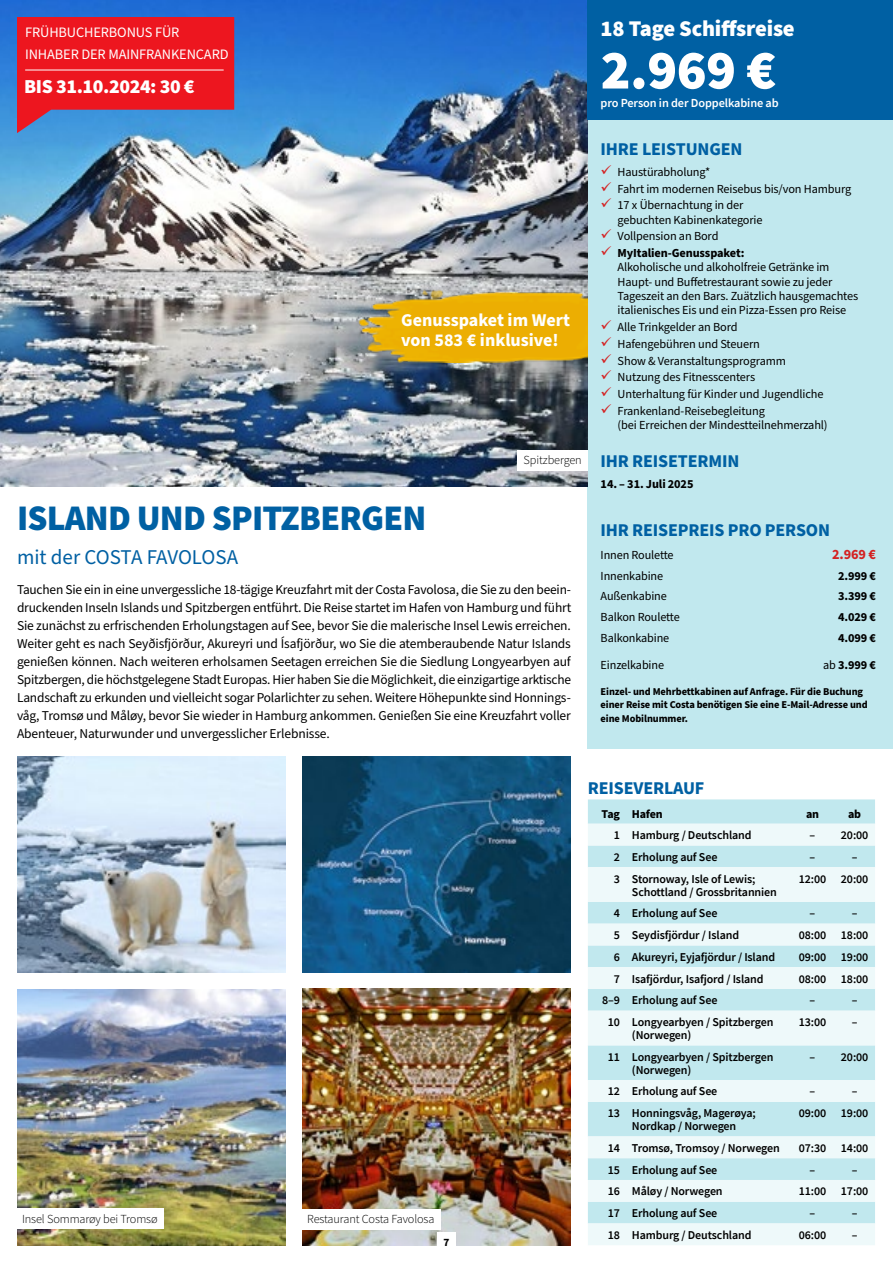
<style>
.page{position:relative;width:893px;height:1263px;background:#fff}
.page>*{position:absolute;margin:0;border:0;box-sizing:border-box;transform-origin:0 0}
.t1{font:900 55.5px "Source Sans Pro";color:#fff}
.t2{font:900 36px "Source Sans Pro";letter-spacing:-.02em;color:#0060a3}
.t3{font:900 22.5px "Source Sans Pro";letter-spacing:-.01em;color:#fff}
.t4{font:21px "Source Sans Pro";color:#0060a3}
.t5{font:900 19.8px "Source Sans Pro";letter-spacing:-.02em;color:#fff}
.t6{font:700 18px "Source Sans Pro";letter-spacing:-.01em;color:#0060a3}
.t7{font:700 18px/19.5px "Source Sans Pro";color:#fff}
.t8{font:14.4px/21.6px "Source Sans Pro";letter-spacing:-.01em;color:#fff}
.t9{font:700 14.25px "Source Sans Pro";color:#d42222}
.t10{font:13.5px/18px "Source Sans Pro";letter-spacing:-.01em;color:#000;text-align:justify}
.t11{font:12.3px/16.8px "Source Sans Pro";letter-spacing:-.01em;color:#000}
.t12{font:700 12.3px "Source Sans Pro";letter-spacing:-.01em;color:#000}
.t13{font:300 12.3px "Source Sans Pro";letter-spacing:-.01em;color:#000}
.t14{font:600 12.3px "Source Sans Pro";letter-spacing:-.01em;color:#fff}
.t15{font:600 12px/12.9px "Source Sans Pro";letter-spacing:-.01em;color:#000}
.t16{font:700 12px "Source Sans Pro";letter-spacing:-.02em;color:#000}
.t17{font:700 11.25px "Source Sans Pro";color:#000}
.t18{font:700 10.5px/13.5px "Source Sans Pro";letter-spacing:-.01em;color:#000}
.s1{font-weight:400}
</style>
<div class="page">
<div style="left:588px;top:117px;width:305px;height:632px;background:#c1e8ee"></div>
<img style="left:0;top:0;width:588px;height:486px">
<div style="left:517px;top:450px;width:71px;height:20px;background:#fff"></div>
<img style="left:17px;top:989px;width:269px;height:256px">
<img style="left:302px;top:756px;width:269px;height:216px">
<img style="left:17px;top:756px;width:269px;height:216px">
<img style="left:302px;top:988px;width:269px;height:257px">
<div style="left:16px;top:1209px;width:148px;height:20px;background:#fff"></div>
<div style="left:301px;top:1209px;width:140px;height:20px;background:#fff"></div>
<svg style="left:588px;top:799px;width:287px;height:25px;background:#c3e8ee"></svg>
<svg style="left:588px;top:824px;width:287px;height:421px;background:#d9f1f4"></svg>
<img style="left:347px;top:288px;width:241px;height:74px">
<div style="left:588px;top:0;width:305px;height:119px;background:#0060a3"></div>
<div style="left:437px;top:1232px;width:19px;height:30px;background:#fff"></div>
<svg style="left:17px;top:17px;width:217px;height:116px;background:#cc2e43"></svg>
<hr style="left:25px;top:70px;width:199px;height:1px;background:#fff">
<p class="t8" style="left:25px;top:22px;width:205px">FRÜHBUCHERBONUS FÜR<br>INHABER DER MAINFRANKENCARD</p>
<h3 class="t5" style="left:24px;top:72px;width:172px">BIS 31.10.2024: 30 €</h3>
<h3 class="t7" style="left:401px;top:311px;width:170px">Genusspaket im Wert von 583 € inklusive!</h3>
<p class="t13" style="left:524px;top:453px;width:60px">Spitzbergen</p>
<h2 class="t2" style="left:17px;top:493px;width:411px">ISLAND UND SPITZBERGEN</h2>
<h3 class="t4" style="left:17px;top:543px;width:223px">mit der COSTA FAVOLOSA</h3>
<p class="t10" style="left:17px;top:581px;width:556px">Tauchen Sie ein in eine unvergessliche 18-tägige Kreuzfahrt mit der Costa Favolosa, die Sie zu den beein&shy;druckenden Inseln Islands und Spitzbergen entführt. Die Reise startet im Hafen von Hamburg und führt Sie zunächst zu erfrischenden Erholungstagen auf See, bevor Sie die malerische Insel Lewis erreichen.<br>Weiter geht es nach Seyðisfjörður, Akureyri und Ísafjörður, wo Sie die atemberaubende Natur Islands genießen können. Nach weiteren erholsamen Seetagen erreichen Sie die Siedlung Longyearbyen auf Spitzbergen, die höchstgelegene Stadt Europas. Hier haben Sie die Möglichkeit, die einzigartige arktische Landschaft zu erkunden und vielleicht sogar Polarlichter zu sehen. Weitere Höhepunkte sind Honnings&shy;våg, Tromsø und Måløy, bevor Sie wieder in Hamburg ankommen. Genießen Sie eine Kreuzfahrt voller Abenteuer, Naturwunder und unvergesslicher Erlebnisse.</p>
<h3 class="t3" style="left:601px;top:13px;width:196px">18 Tage Schiffsreise</h3>
<h1 class="t1" style="left:601px;top:32px;width:177px">2.969 €</h1>
<p class="t14" style="left:601px;top:94px;width:180px">pro Person in der Doppelkabine ab</p>
<h3 class="t6" style="left:601px;top:136px;width:143px">IHRE LEISTUNGEN</h3>
<p class="t11" style="left:618px;top:164px;width:235px">Haustürabholung*<br>Fahrt im modernen Reisebus bis/von Hamburg<br>17 x Übernachtung in der</p>
<p class="t11" style="left:618px;top:212px;width:146px">gebuchten Kabinenkategorie<br>Vollpension an Bord</p>
<p class="t12" style="left:618px;top:245px;width:128px">MyItalien-Genusspaket:</p>
<p class="t11" style="left:618px;top:261px;width:242px;line-height:14.2px">Alkoholische und alkoholfreie Getränke im Haupt- und Buffetrestaurant sowie zu jeder Tageszeit an den Bars. Zuätzlich hausgemachtes italienisches Eis und ein Pizza-Essen pro Reise</p>
<p class="t11" style="left:618px;top:319px;width:207px">Alle Trinkgelder an Bord<br>Hafengebühren und Steuern<br>Show &amp; Veranstaltungsprogramm<br>Nutzung des Fitnesscenters<br>Unterhaltung für Kinder und Jugendliche<br>Frankenland-Reisebegleitung</p>
<p class="t11" style="left:618px;top:417px;width:212px">(bei Erreichen der Mindestteilnehmerzahl)</p>
<h3 class="t6" style="left:601px;top:448px;width:140px">IHR REISETERMIN</h3>
<p class="t12" style="left:601px;top:475px;width:94px">14. – 31. Juli 2025</p>
<h3 class="t6" style="left:601px;top:518px;width:231px">IHR REISEPREIS PRO PERSON</h3>
<p class="t11" style="left:601px;top:547px;width:75px">Innen Roulette</p>
<p class="t9" style="left:832px;top:545px;width:45px">2.969 €</p>
<p class="t11" style="left:601px;top:568px;width:64px">Innenkabine</p>
<p class="t12" style="left:838px;top:567px;width:39px">2.999 €</p>
<p class="t11" style="left:601px;top:588px;width:68px">Außenkabine</p>
<p class="t12" style="left:838px;top:588px;width:39px">3.399 €</p>
<p class="t11" style="left:601px;top:609px;width:81px">Balkon Roulette</p>
<p class="t12" style="left:838px;top:608px;width:39px">4.029 €</p>
<p class="t11" style="left:601px;top:629px;width:70px">Balkonkabine</p>
<p class="t12" style="left:838px;top:629px;width:39px">4.099 €</p>
<p class="t11" style="left:601px;top:656px;width:65px">Einzelkabine</p>
<p class="t12" style="left:823px;top:656px;width:54px"><span class="s1">ab</span> 3.999 €</p>
<p class="t18" style="left:601px;top:685px;width:269px">Einzel- und Mehrbettkabinen auf Anfrage. Für die Buchung einer Reise mit Costa benötigen Sie eine E-Mail-Adresse und eine Mobilnummer.</p>
<p class="t13" style="left:22px;top:1211px;width:137px">Insel Sommarøy bei Tromsø</p>
<p class="t13" style="left:307px;top:1212px;width:129px">Restaurant Costa Favolosa</p>
<p class="t17" style="left:443px;top:1234px;width:7px">7</p>
<h3 class="t6" style="left:588px;top:776px;width:118px">REISEVERLAUF</h3>
<p class="t16" style="left:602px;top:805px;width:62px">Tag Hafen</p>
<p class="t16" style="left:806px;top:805px;width:15px">an</p>
<p class="t16" style="left:848px;top:805px;width:15px">ab</p>
<p class="t15" style="left:614px;top:828px;width:139px">1 Hamburg / Deutschland</p>
<p class="t15" style="left:810px;top:828px;width:60px">– 20:00</p>
<p class="t15" style="left:614px;top:850px;width:105px">2 Erholung auf See</p>
<p class="t15" style="left:810px;top:850px;width:7px">–</p>
<p class="t15" style="left:852px;top:850px;width:7px">–</p>
<p class="t15" style="left:632px;top:872px;width:146px;text-indent:-18px">3 Stornoway, Isle of Lewis;<br>Schottland / Grossbritannien</p>
<p class="t15" style="left:799px;top:872px;width:71px">12:00 20:00</p>
<p class="t15" style="left:614px;top:907px;width:105px">4 Erholung auf See</p>
<p class="t15" style="left:810px;top:907px;width:7px">–</p>
<p class="t15" style="left:852px;top:907px;width:7px">–</p>
<p class="t15" style="left:614px;top:928px;width:127px">5 Seydisfjördur / Island</p>
<p class="t15" style="left:799px;top:928px;width:71px">08:00 18:00</p>
<p class="t15" style="left:614px;top:950px;width:163px">6 Akureyri, Eyjafjördur / Island</p>
<p class="t15" style="left:799px;top:950px;width:71px">09:00 19:00</p>
<p class="t15" style="left:614px;top:972px;width:151px">7 Isafjördur, Isafjord / Island</p>
<p class="t15" style="left:799px;top:972px;width:71px">08:00 18:00</p>
<p class="t15" style="left:602px;top:994px;width:117px">8–9 Erholung auf See</p>
<p class="t15" style="left:810px;top:994px;width:7px">–</p>
<p class="t15" style="left:852px;top:994px;width:7px">–</p>
<p class="t15" style="left:632px;top:1015px;width:143px;text-indent:-24px">10 Longyearbyen / Spitzbergen (Norwegen)</p>
<p class="t15" style="left:799px;top:1015px;width:29px">13:00</p>
<p class="t15" style="left:852px;top:1015px;width:7px">–</p>
<p class="t15" style="left:632px;top:1050px;width:143px;text-indent:-24px">11 Longyearbyen / Spitzbergen (Norwegen)</p>
<p class="t15" style="left:810px;top:1050px;width:60px">– 20:00</p>
<p class="t15" style="left:608px;top:1085px;width:111px">12 Erholung auf See</p>
<p class="t15" style="left:810px;top:1085px;width:7px">–</p>
<p class="t15" style="left:852px;top:1085px;width:7px">–</p>
<p class="t15" style="left:608px;top:1106px;width:150px;text-align:center">13 Honningsvåg, Magerøya;<br>Nordkap / Norwegen</p>
<p class="t15" style="left:799px;top:1106px;width:71px">09:00 19:00</p>
<p class="t15" style="left:608px;top:1141px;width:174px">14 Tromsø, Tromsoy / Norwegen</p>
<p class="t15" style="left:799px;top:1141px;width:71px">07:30 14:00</p>
<p class="t15" style="left:608px;top:1163px;width:111px">15 Erholung auf See</p>
<p class="t15" style="left:810px;top:1163px;width:7px">–</p>
<p class="t15" style="left:852px;top:1163px;width:7px">–</p>
<p class="t15" style="left:608px;top:1185px;width:116px">16 Måløy / Norwegen</p>
<p class="t15" style="left:799px;top:1185px;width:71px">11:00 17:00</p>
<p class="t15" style="left:608px;top:1206px;width:111px">17 Erholung auf See</p>
<p class="t15" style="left:810px;top:1206px;width:7px">–</p>
<p class="t15" style="left:852px;top:1206px;width:7px">–</p>
<p class="t15" style="left:608px;top:1228px;width:145px">18 Hamburg / Deutschland</p>
<p class="t15" style="left:799px;top:1228px;width:29px">06:00</p>
<p class="t15" style="left:852px;top:1228px;width:7px">–</p>
</div>
